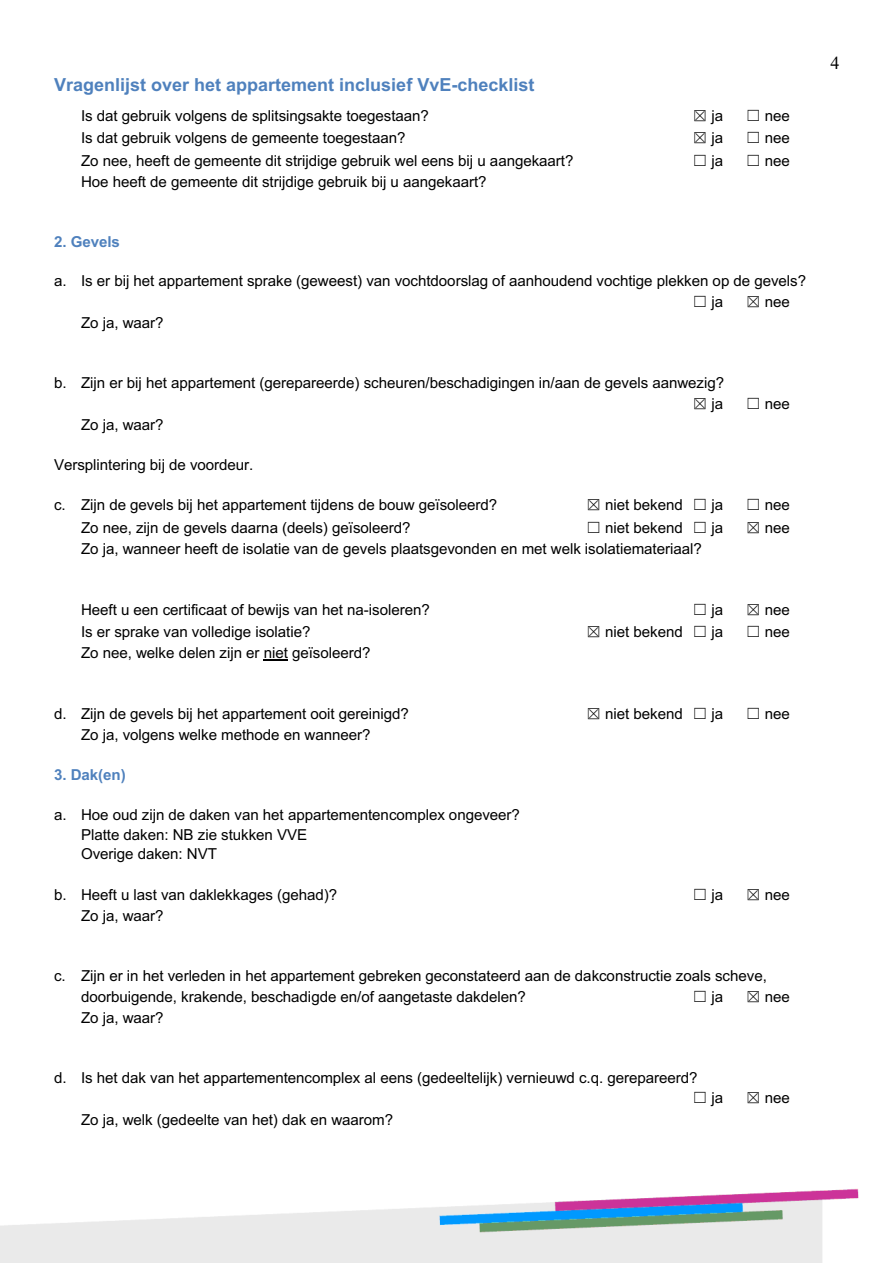
<style>
.page{position:relative;width:893px;height:1263px;background:#fff}
.page>*{position:absolute;margin:0;border:0;box-sizing:border-box;transform-origin:0 0}
.t1{font:700 18px "Arial";color:#4f81bd}
.t2{font:18px "Times New Roman";color:#000}
.t3{font:15.15px/20.9px "Arial";letter-spacing:-.005em;color:#000}
.t4{font:700 15.15px "Arial";letter-spacing:-.005em;color:#4f81bd}
.s1{font-family:"MS Gothic"}
</style>
<div class="page">
<img style="left:0;top:1188px;width:859px;height:75px">
<svg style="left:264px;top:660px;width:24px;height:1px"></svg>
<p class="t1" style="left:54px;top:74px;width:482px">Vragenlijst over het appartement inclusief VvE-checklist</p>
<p class="t3" style="left:81px;top:105px;width:349px">Is dat gebruik volgens de splitsingsakte toegestaan?</p>
<p class="t3" style="left:692px;top:105px;width:32px"><span class="s1">☒</span> ja</p>
<p class="t3" style="left:745px;top:105px;width:46px"><span class="s1">☐</span> nee</p>
<p class="t3" style="left:81px;top:128px;width:326px">Is dat gebruik volgens de gemeente toegestaan?</p>
<p class="t3" style="left:692px;top:128px;width:32px"><span class="s1">☒</span> ja</p>
<p class="t3" style="left:745px;top:128px;width:46px"><span class="s1">☐</span> nee</p>
<p class="t3" style="left:81px;top:150px;width:494px">Zo nee, heeft de gemeente dit strijdige gebruik wel eens bij u aangekaart?</p>
<p class="t3" style="left:692px;top:150px;width:32px"><span class="s1">☐</span> ja</p>
<p class="t3" style="left:745px;top:150px;width:46px"><span class="s1">☐</span> nee</p>
<p class="t3" style="left:81px;top:171px;width:407px">Hoe heeft de gemeente dit strijdige gebruik bij u aangekaart?</p>
<p class="t4" style="left:54px;top:233px;width:67px">2. Gevels</p>
<p class="t3" style="left:692px;top:271px;width:115px;text-indent:-638px">a. Is er bij het appartement sprake (geweest) van vochtdoorslag of aanhoudend vochtige plekken op de gevels? <span class="s1">☐</span> ja</p>
<p class="t3" style="left:745px;top:291px;width:46px"><span class="s1">☒</span> nee</p>
<p class="t3" style="left:81px;top:313px;width:84px">Zo ja, waar?</p>
<p class="t3" style="left:54px;top:372px;width:671px;line-height:21.3px;text-align:right">b. Zijn er bij het appartement (gerepareerde) scheuren/beschadigingen in/aan de gevels aanwezig? <span class="s1">☒</span> ja</p>
<p class="t3" style="left:745px;top:393px;width:46px"><span class="s1">☐</span> nee</p>
<p class="t3" style="left:81px;top:415px;width:84px">Zo ja, waar?</p>
<p class="t3" style="left:54px;top:454px;width:201px">Versplintering bij de voordeur.</p>
<p class="t3" style="left:54px;top:495px;width:445px">c. Zijn de gevels bij het appartement tijdens de bouw geïsoleerd?</p>
<p class="t3" style="left:586px;top:495px;width:139px"><span class="s1">☒</span> niet bekend <span class="s1">☐</span> ja</p>
<p class="t3" style="left:745px;top:495px;width:46px"><span class="s1">☐</span> nee</p>
<p class="t3" style="left:81px;top:517px;width:331px">Zo nee, zijn de gevels daarna (deels) geïsoleerd?</p>
<p class="t3" style="left:586px;top:517px;width:139px"><span class="s1">☐</span> niet bekend <span class="s1">☐</span> ja</p>
<p class="t3" style="left:745px;top:517px;width:46px"><span class="s1">☒</span> nee</p>
<p class="t3" style="left:81px;top:538px;width:622px">Zo ja, wanneer heeft de isolatie van de gevels plaatsgevonden en met welk isolatiemateriaal?</p>
<p class="t3" style="left:81px;top:599px;width:350px">Heeft u een certificaat of bewijs van het na-isoleren?</p>
<p class="t3" style="left:692px;top:599px;width:32px"><span class="s1">☐</span> ja</p>
<p class="t3" style="left:745px;top:599px;width:46px"><span class="s1">☒</span> nee</p>
<p class="t3" style="left:81px;top:622px;width:231px">Is er sprake van volledige isolatie?</p>
<p class="t3" style="left:586px;top:622px;width:139px"><span class="s1">☒</span> niet bekend <span class="s1">☐</span> ja</p>
<p class="t3" style="left:745px;top:622px;width:46px"><span class="s1">☐</span> nee</p>
<p class="t3" style="left:81px;top:643px;width:291px">Zo nee, welke delen zijn er niet geïsoleerd?</p>
<p class="t3" style="left:54px;top:703px;width:356px">d. Zijn de gevels bij het appartement ooit gereinigd?</p>
<p class="t3" style="left:586px;top:703px;width:139px"><span class="s1">☒</span> niet bekend <span class="s1">☐</span> ja</p>
<p class="t3" style="left:745px;top:703px;width:46px"><span class="s1">☐</span> nee</p>
<p class="t3" style="left:81px;top:724px;width:291px">Zo ja, volgens welke methode en wanneer?</p>
<p class="t4" style="left:54px;top:766px;width:73px">3. Dak(en)</p>
<p class="t3" style="left:81px;top:805px;width:440px;line-height:19.8px;text-indent:-27px">a. Hoe oud zijn de daken van het appartementencomplex ongeveer?<br>Platte daken: NB zie stukken VVE<br>Overige daken: NVT</p>
<p class="t3" style="left:54px;top:884px;width:284px">b. Heeft u last van daklekkages (gehad)?</p>
<p class="t3" style="left:692px;top:884px;width:32px"><span class="s1">☐</span> ja</p>
<p class="t3" style="left:745px;top:884px;width:46px"><span class="s1">☒</span> nee</p>
<p class="t3" style="left:81px;top:906px;width:84px">Zo ja, waar?</p>
<p class="t3" style="left:81px;top:965px;width:687px;text-indent:-27px">c. Zijn er in het verleden in het appartement gebreken geconstateerd aan de dakconstructie zoals scheve, doorbuigende, krakende, beschadigde en/of aangetaste dakdelen?</p>
<p class="t3" style="left:692px;top:986px;width:32px"><span class="s1">☐</span> ja</p>
<p class="t3" style="left:745px;top:986px;width:46px"><span class="s1">☒</span> nee</p>
<p class="t3" style="left:81px;top:1007px;width:84px">Zo ja, waar?</p>
<p class="t3" style="left:692px;top:1067px;width:32px;text-indent:-638px">d. Is het dak van het appartementencomplex al eens (gedeeltelijk) vernieuwd c.q. gerepareerd?<br><span class="s1">☐</span> ja</p>
<p class="t3" style="left:81px;top:1109px;width:313px">Zo ja, welk (gedeelte van het) dak en waarom?</p>
<p class="t3" style="left:745px;top:1088px;width:46px"><span class="s1">☒</span> nee</p>
<p class="t2" style="left:830px;top:53px;width:10px">4</p>
</div>
